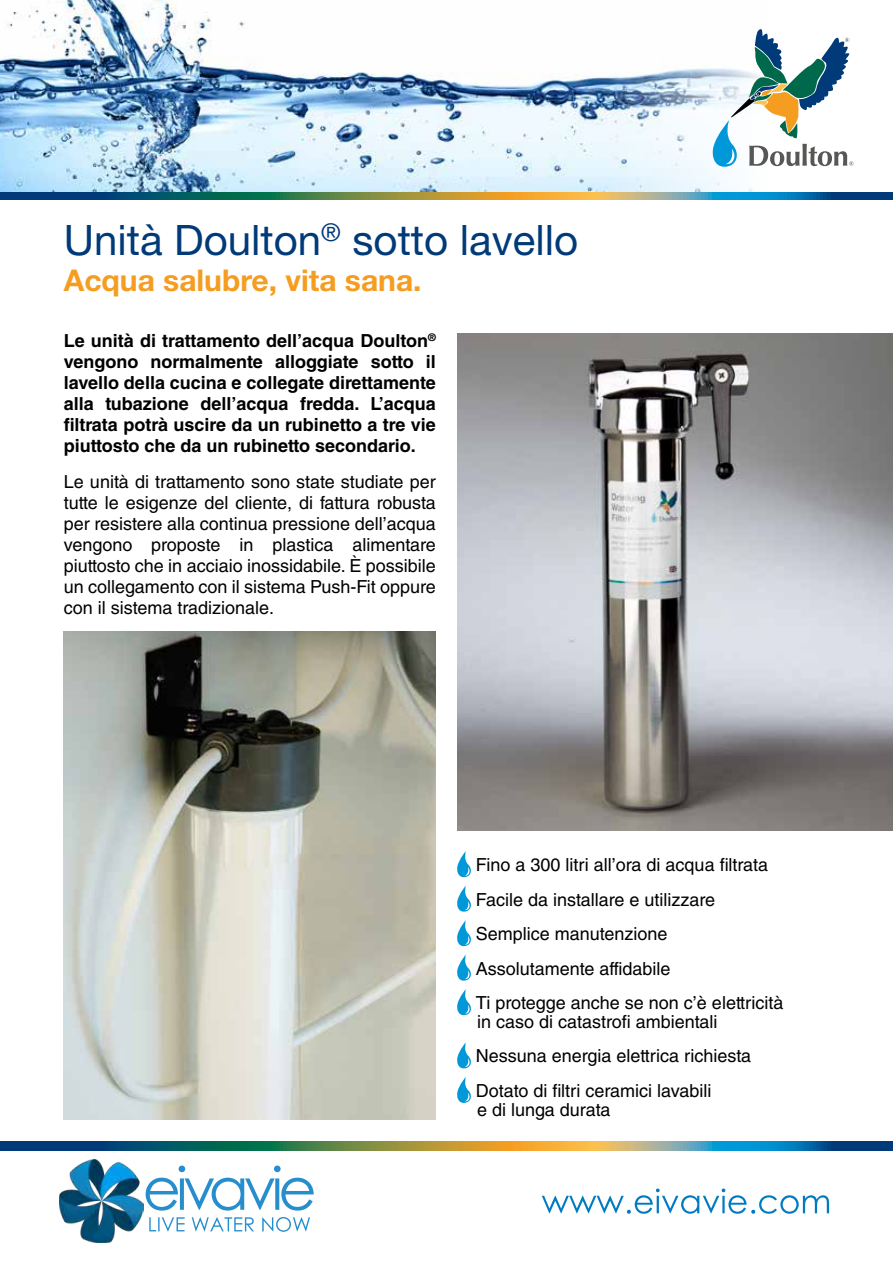
<style>
.page{position:relative;width:893px;height:1263px;background:#fff}
.page>*{position:absolute;margin:0;border:0;box-sizing:border-box;transform-origin:0 0}
.t1{font:42px "Helvetica Neue LT Std";color:#003a78}
.t2{font:700 30px "Helvetica Neue";color:#f59d21}
.t3{font:18px/21px "Helvetica LT Std";color:#000}
.t4{font:700 18px/21px "Helvetica LT Std";color:#000;text-align:justify}
</style>
<div class="page">
<svg style="left:0;top:191px;width:893px;height:9px;background:#60877a"></svg>
<svg style="left:0;top:1142px;width:893px;height:8px;background:#537b6b"></svg>
<svg style="left:457px;top:851px;width:14px;height:26px"></svg>
<svg style="left:457px;top:885px;width:14px;height:27px"></svg>
<svg style="left:457px;top:920px;width:14px;height:26px"></svg>
<svg style="left:457px;top:954px;width:14px;height:27px"></svg>
<svg style="left:457px;top:989px;width:14px;height:26px"></svg>
<svg style="left:457px;top:1042px;width:14px;height:26px"></svg>
<svg style="left:457px;top:1077px;width:14px;height:26px"></svg>
<img style="left:0;top:0;width:604px;height:191px">
<svg style="left:604px;top:67px;width:250px;height:124px"></svg>
<svg style="left:711px;top:29px;width:142px;height:138px"></svg>
<img style="left:60px;top:1159px;width:83px;height:84px">
<svg style="left:149px;top:1217px;width:161px;height:15px"></svg>
<svg style="left:146px;top:1165px;width:168px;height:45px"></svg>
<svg style="left:542px;top:1188px;width:287px;height:26px"></svg>
<img style="left:64px;top:631px;width:372px;height:489px">
<img style="left:457px;top:334px;width:436px;height:497px">
<h1 class="t1" style="left:64px;top:215px;width:516px">Unità Doulton<sup>®</sup> sotto lavello</h1>
<h2 class="t2" style="left:64px;top:261px;width:359px">Acqua salubre, vita sana.</h2>
<p class="t4" style="left:64px;top:330px;width:374px">Le unità di trattamento dell’acqua Doulton<sup>® </sup>vengono normalmente alloggiate sotto il lavello della cucina e collegate direttamente alla tubazione dell’acqua fredda. L’acqua filtrata potrà uscire da un rubinetto a tre vie piuttosto che da un rubinetto secondario.</p>
<p class="t3" style="left:64px;top:471px;width:374px;text-align:justify">Le unità di trattamento sono state studiate per tutte le esigenze del cliente, di fattura robusta per resistere alla continua pressione dell’acqua vengono proposte in plastica alimentare piuttosto che in acciaio inossidabile. È possibile un collegamento con il sistema Push-Fit oppure con il sistema tradizionale.</p>
<p class="t3" style="left:476px;top:847px;width:309px;line-height:34.5px">Fino a 300 litri all’ora di acqua filtrata Facile da installare e utilizzare Semplice manutenzione Assolutamente affidabile<br>Ti protegge anche se non c’è elettricità</p>
<p class="t3" style="left:476px;top:1004px;width:277px;line-height:34.5px">in caso di catastrofi ambientali<br>Nessuna energia elettrica richiesta<br>Dotato di filtri ceramici lavabili</p>
<p class="t3" style="left:477px;top:1099px;width:135px">e di lunga durata</p>
</div>
